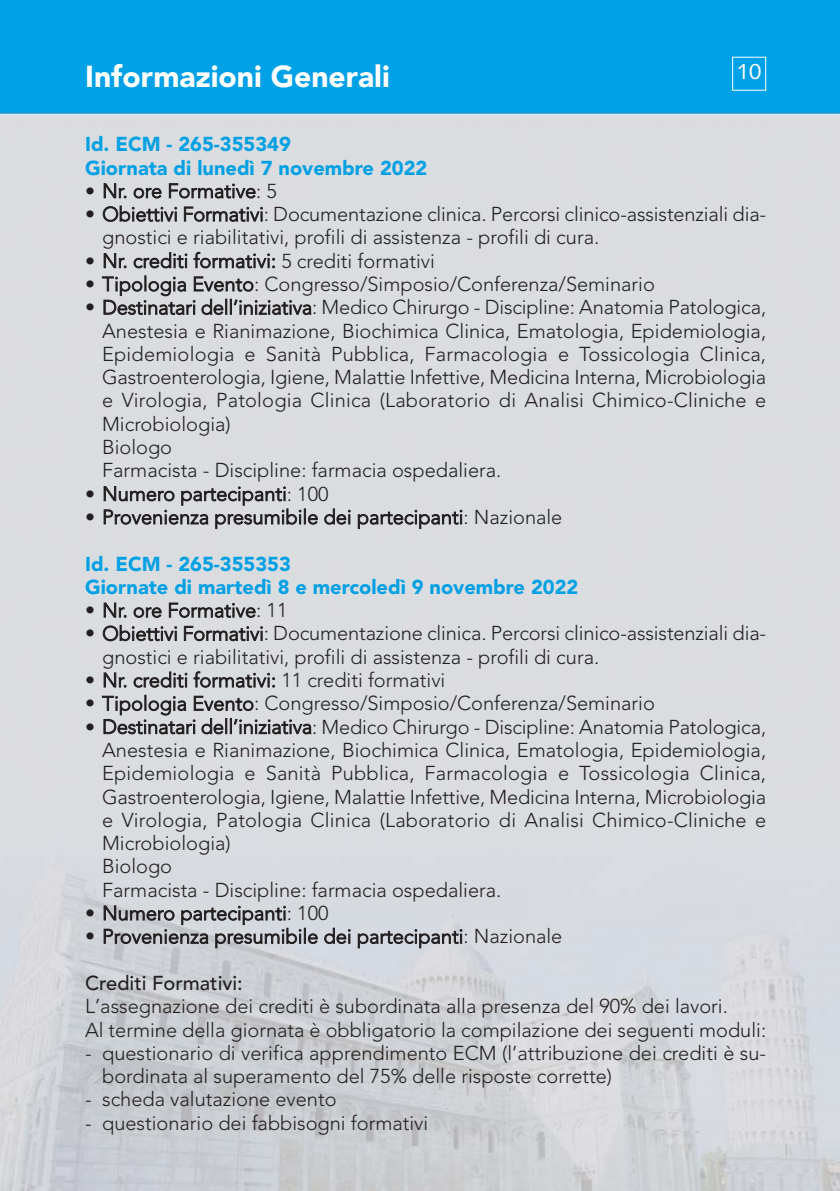
<style>
.page{position:relative;width:840px;height:1191px;background:#fff}
.page>*{position:absolute;margin:0;border:0;box-sizing:border-box;transform-origin:0 0}
.t1{font:900 30px "Avenir";color:#fff}
.t2{font:22px "Syntax";color:#fff}
.t3{font:300 20px/23.2px "Avenir";color:#231f20}
.t4{font:900 20px/23.2px "Avenir";color:#00a0e4}
.t5{font:500 20px "Avenir";color:#231f20}
</style>
<div class="page">
<img style="left:0;top:0;width:839px;height:1191px">
<h1 class="t1" style="left:85px;top:64px;width:306px">Informazioni Generali</h1>
<p class="t2" style="left:736px;top:63px;width:26px">10</p>
<p class="t4" style="left:85px;top:134px;width:343px">Id. ECM - 265-355349<br>Giornata di lunedì 7 novembre 2022</p>
<p class="t3" style="left:85px;top:181px;width:193px">• Nr. ore Formative: 5</p>
<p class="t3" style="left:102px;top:204px;width:665px;text-indent:-17px">• Obiettivi Formativi: Documentazione clinica. Percorsi clinico-assistenziali dia&shy;gnostici e riabilitativi, profili di assistenza - profili di cura.</p>
<p class="t3" style="left:85px;top:251px;width:351px">• Nr. crediti formativi: 5 crediti formativi</p>
<p class="t3" style="left:85px;top:274px;width:571px">• Tipologia Evento: Congresso/Simposio/Conferenza/Seminario</p>
<p class="t3" style="left:102px;top:297px;width:665px;text-indent:-17px">• Destinatari dell’iniziativa: Medico Chirurgo - Discipline: Anatomia Patologica, Anestesia e Rianimazione, Biochimica Clinica, Ematologia, Epidemiologia, Epidemiologia e Sanità Pubblica, Farmacologia e Tossicologia Clinica, Gastroenterologia, Igiene, Malattie Infettive, Medicina Interna, Microbiologia e Virologia, Patologia Clinica (Laboratorio di Analisi Chimico-Cliniche e Microbiologia)<br>Biologo<br>Farmacista - Discipline: farmacia ospedaliera.</p>
<p class="t3" style="left:85px;top:484px;width:245px">• Numero partecipanti: 100</p>
<p class="t3" style="left:85px;top:507px;width:478px">• Provenienza presumibile dei partecipanti: Nazionale</p>
<p class="t4" style="left:85px;top:553px;width:494px">Id. ECM - 265-355353<br>Giornate di martedì 8 e mercoledì 9 novembre 2022</p>
<p class="t3" style="left:85px;top:600px;width:204px">• Nr. ore Formative: 11</p>
<p class="t3" style="left:102px;top:623px;width:665px;text-indent:-17px">• Obiettivi Formativi: Documentazione clinica. Percorsi clinico-assistenziali dia&shy;gnostici e riabilitativi, profili di assistenza - profili di cura.</p>
<p class="t3" style="left:85px;top:670px;width:361px">• Nr. crediti formativi: 11 crediti formativi</p>
<p class="t3" style="left:85px;top:693px;width:571px">• Tipologia Evento: Congresso/Simposio/Conferenza/Seminario</p>
<p class="t3" style="left:102px;top:717px;width:665px;text-indent:-17px">• Destinatari dell’iniziativa: Medico Chirurgo - Discipline: Anatomia Patologica, Anestesia e Rianimazione, Biochimica Clinica, Ematologia, Epidemiologia, Epidemiologia e Sanità Pubblica, Farmacologia e Tossicologia Clinica, Gastroenterologia, Igiene, Malattie Infettive, Medicina Interna, Microbiologia e Virologia, Patologia Clinica (Laboratorio di Analisi Chimico-Cliniche e Microbiologia)<br>Biologo<br>Farmacista - Discipline: farmacia ospedaliera.</p>
<p class="t3" style="left:85px;top:903px;width:245px">• Numero partecipanti: 100</p>
<p class="t3" style="left:85px;top:926px;width:478px">• Provenienza presumibile dei partecipanti: Nazionale</p>
<p class="t5" style="left:85px;top:974px;width:159px">Crediti Formativi:</p>
<p class="t3" style="left:85px;top:996px;width:682px">L’assegnazione dei crediti è subordinata alla presenza del 90% dei lavori.<br>Al termine della giornata è obbligatorio la compilazione dei seguenti moduli:</p>
<p class="t3" style="left:102px;top:1043px;width:665px;text-indent:-17px">- questionario di verifica apprendimento ECM (l’attribuzione dei crediti è su&shy;bordinata al superamento del 75% delle risposte corrette)</p>
<p class="t3" style="left:85px;top:1089px;width:253px">- scheda valutazione evento</p>
<p class="t3" style="left:85px;top:1112px;width:344px">- questionario dei fabbisogni formativi</p>
</div>
